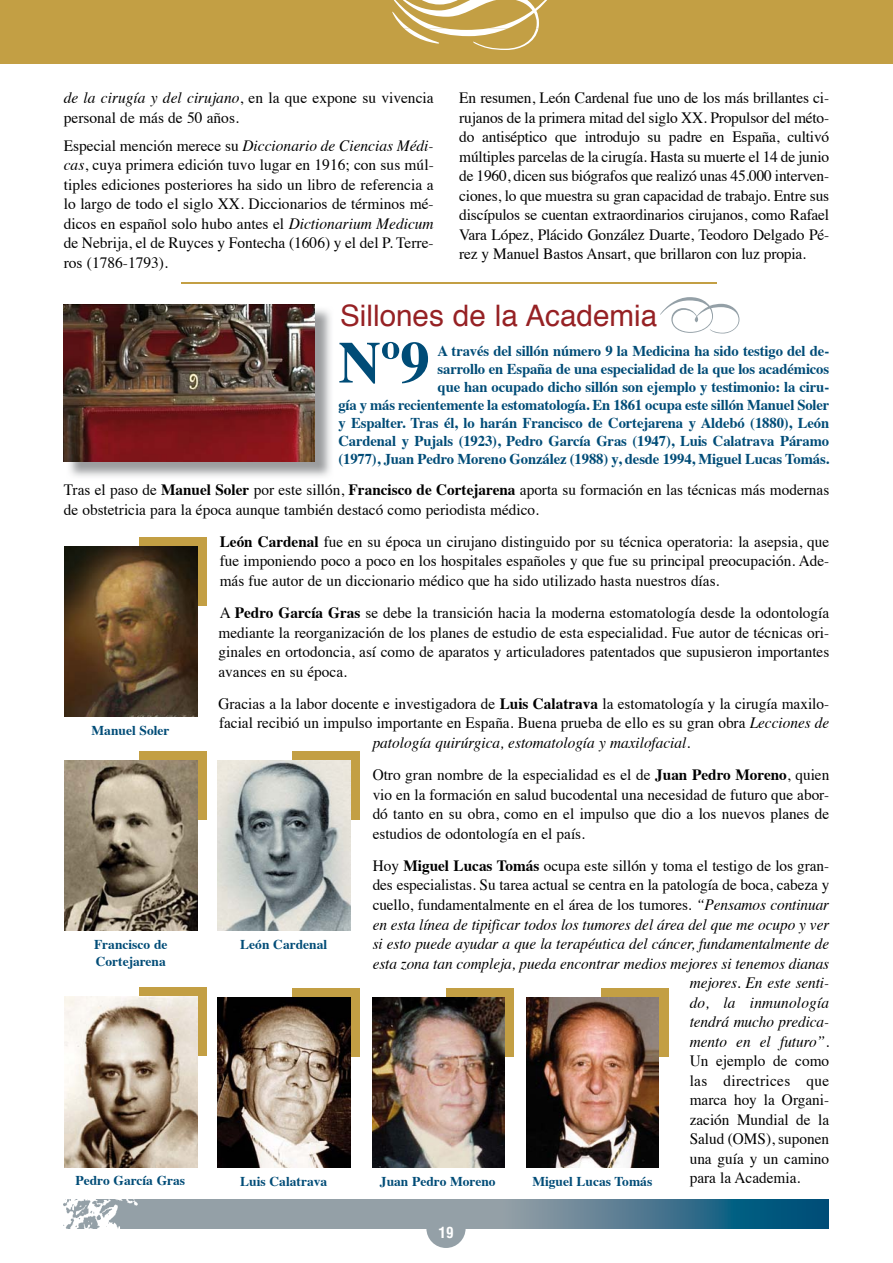
<style>
.page{position:relative;width:893px;height:1263px;background:#fff}
.page>*{position:absolute;margin:0;border:0;box-sizing:border-box;transform-origin:0 0}
.t1{font:700 58.8px "Times";color:#004c77}
.t2{font:29.7px "Helvetica";color:#962124}
.t3{font:15.75px/19.5px "Times";color:#000;text-align:justify}
.t4{font:italic 15.75px "Times";letter-spacing:-.005em;color:#000}
.t5{font:15.75px "Times";letter-spacing:.02em;color:#000}
.t6{font:italic 15.75px "Times";letter-spacing:.015em;color:#000}
.t7{font:700 15px/18px "Times";letter-spacing:-.01em;color:#004c77;text-align:right}
.t8{font:700 condensed 15px "Helvetica";color:#fff}
.t9{font:700 13.5px/16.5px "Times";color:#004c77}
.s1{font-style:italic}
.s2{font-weight:700}
.s3{font-style:normal}
</style>
<div class="page">
<div style="left:63px;top:1199px;width:440px;height:29px;background:#94a0a7"></div>
<svg style="left:503px;top:1199px;width:325px;height:29px"></svg>
<img style="left:63px;top:1199px;width:75px;height:29px">
<div style="left:426px;top:1209px;width:40px;height:39px;background:#94a0a7;border-radius:50%"></div>
<div style="left:0;top:0;width:893px;height:64px;background:#c39f44"></div>
<svg style="left:392px;top:0;width:155px;height:50px"></svg>
<svg style="left:660px;top:297px;width:79px;height:36px"></svg>
<img style="left:66px;top:309px;width:265px;height:168px">
<img style="left:64px;top:304px;width:251px;height:157px">
<div style="left:139px;top:751px;width:68px;height:69px;background:#c39f44"></div>
<img style="left:65px;top:760px;width:132px;height:171px">
<div style="left:139px;top:537px;width:68px;height:69px;background:#c39f44"></div>
<img style="left:65px;top:546px;width:132px;height:171px">
<div style="left:139px;top:988px;width:68px;height:68px;background:#c39f44"></div>
<img style="left:65px;top:997px;width:132px;height:170px">
<div style="left:292px;top:751px;width:68px;height:69px;background:#c39f44"></div>
<img style="left:218px;top:760px;width:132px;height:171px">
<div style="left:446px;top:988px;width:68px;height:68px;background:#c39f44"></div>
<img style="left:372px;top:997px;width:132px;height:170px">
<div style="left:292px;top:988px;width:68px;height:68px;background:#c39f44"></div>
<img style="left:218px;top:997px;width:132px;height:170px">
<div style="left:601px;top:988px;width:67px;height:68px;background:#c39f44"></div>
<img style="left:526px;top:997px;width:133px;height:170px">
<hr style="left:181px;top:282px;width:535px;height:2px;background:#c39f44">
<p class="t3" style="left:64px;top:87px;width:371px"><span class="s1">de la cirugía y del cirujano</span>, en la que expone su vivencia personal de más de 50 años.</p>
<p class="t3" style="left:64px;top:134px;width:371px">Especial mención merece su <span class="s1">Diccionario de Ciencias Médi&shy;cas</span>, cuya primera edición tuvo lugar en 1916; con sus múl&shy;tiples ediciones posteriores ha sido un libro de referencia a lo largo de todo el siglo XX. Diccionarios de términos mé&shy;dicos en español solo hubo antes el <span class="s1">Dictionarium Medicum </span>de Nebrija, el de Ruyces y Fontecha (1606) y el del P. Terre&shy;ros (1786-1793).</p>
<p class="t3" style="left:459px;top:87px;width:372px">En resumen, León Cardenal fue uno de los más brillantes ci&shy;rujanos de la primera mitad del siglo XX. Propulsor del méto&shy;do antiséptico que introdujo su padre en España, cultivó múltiples parcelas de la cirugía. Hasta su muerte el 14 de junio de 1960, dicen sus biógrafos que realizó unas 45.000 interven&shy;ciones, lo que muestra su gran capacidad de trabajo. Entre sus discípulos se cuentan extraordinarios cirujanos, como Rafael Vara López, Plácido González Duarte, Teodoro Delgado Pé&shy;rez y Manuel Bastos Ansart, que brillaron con luz propia.</p>
<h2 class="t2" style="left:340px;top:293px;width:318px">Sillones de la Academia</h2>
<h1 class="t1" style="left:338px;top:306px;width:93px">Nº9</h1>
<p class="t7" style="left:338px;top:340px;width:492px">A través del sillón número 9 la Medicina ha sido testigo del de-<br>sarrollo en España de una especialidad de la que los académicos<br>que han ocupado dicho sillón son ejemplo y testimonio: la ciru-<br>gía y más recientemente la estomatología. En 1861 ocupa este sillón Manuel Soler y Espalter. Tras él, lo harán Francisco de Cortejarena y Aldebó (1880), León Cardenal y Pujals (1923), Pedro García Gras (1947), Luis Calatrava Páramo (1977), Juan Pedro Moreno González (1988) y, desde 1994, Miguel Lucas Tomás.</p>
<p class="t3" style="left:64px;top:479px;width:767px">Tras el paso de <span class="s2">Manuel Soler</span> por este sillón, <span class="s2">Francisco de Cortejarena</span> aporta su formación en las técnicas más modernas de obstetricia para la época aunque también destacó como periodista médico.</p>
<p class="t3" style="left:220px;top:530px;width:611px"><span class="s2">León Cardenal</span> fue en su época un cirujano distinguido por su técnica operatoria: la asepsia, que fue imponiendo poco a poco en los hospitales españoles y que fue su principal preocupación. Ade&shy;más fue autor de un diccionario médico que ha sido utilizado hasta nuestros días.</p>
<p class="t3" style="left:219px;top:602px;width:612px">A <span class="s2">Pedro García Gras</span> se debe la transición hacia la moderna estomatología desde la odontología mediante la reorganización de los planes de estudio de esta especialidad. Fue autor de técnicas ori&shy;ginales en ortodoncia, así como de aparatos y articuladores patentados que supusieron importantes avances en su época.</p>
<p class="t3" style="left:219px;top:692px;width:612px">Gracias a la labor docente e investigadora de <span class="s2">Luis Calatrava</span> la estomatología y la cirugía maxilo-</p>
<p class="t3" style="left:219px;top:712px;width:612px">facial recibió un impulso importante en España. Buena prueba de ello es su gran obra <span class="s1">Lecciones de</span></p>
<p class="t4" style="left:373px;top:729px;width:319px">patología quirúrgica, estomatología y maxilofacial<span class="s3">.</span></p>
<p class="t3" style="left:373px;top:764px;width:458px">Otro gran nombre de la especialidad es el de <span class="s2">Juan Pedro Moreno</span>, quien vio en la formación en salud bucodental una necesidad de futuro que abor&shy;dó tanto en su obra, como en el impulso que dio a los nuevos planes de estudios de odontología en el país.</p>
<p class="t3" style="left:373px;top:854px;width:458px">Hoy <span class="s2">Miguel Lucas Tomás</span> ocupa este sillón y toma el testigo de los gran-</p>
<p class="t3" style="left:373px;top:874px;width:458px">des especialistas. Su tarea actual se centra en la patología de boca, cabeza y</p>
<p class="t3" style="left:373px;top:893px;width:458px">cuello, fundamentalmente en el área de los tumores. <span class="s1">“Pensamos continuar</span></p>
<p class="t4" style="left:373px;top:910px;width:458px">en esta línea de tipificar todos los tumores del área del que me ocupo y ver</p>
<p class="t4" style="left:373px;top:930px;width:458px">si esto puede ayudar a que la terapéutica del cáncer, fundamentalmente de</p>
<p class="t4" style="left:373px;top:949px;width:458px">esta zona tan compleja, pueda encontrar medios mejores si tenemos dianas</p>
<p class="t4" style="left:690px;top:969px;width:141px">mejores. En este senti-</p>
<p class="t6" style="left:690px;top:988px;width:141px">do, la inmunología</p>
<p class="t4" style="left:690px;top:1008px;width:141px">tendrá mucho predica-</p>
<p class="t4" style="left:690px;top:1027px;width:141px">mento en el futuro”<span class="s3">.</span></p>
<p class="t3" style="left:690px;top:1049px;width:141px">Un ejemplo de como</p>
<p class="t5" style="left:690px;top:1065px;width:141px">las directrices que</p>
<p class="t3" style="left:690px;top:1088px;width:141px">marca hoy la Organi-</p>
<p class="t3" style="left:690px;top:1108px;width:141px">zación Mundial de la</p>
<p class="t3" style="left:690px;top:1127px;width:141px">Salud (OMS), suponen</p>
<p class="t3" style="left:690px;top:1147px;width:141px">una guía y un camino</p>
<p class="t3" style="left:690px;top:1166px;width:112px">para la Academia.</p>
<p class="t9" style="left:92px;top:720px;width:79px">Manuel Soler</p>
<p class="t9" style="left:240px;top:935px;width:88px">León Cardenal</p>
<p class="t9" style="left:94px;top:935px;width:75px">Francisco de<br>Cortejarena</p>
<p class="t9" style="left:76px;top:1171px;width:111px">Pedro García Gras</p>
<p class="t9" style="left:240px;top:1171px;width:88px">Luis Calatrava</p>
<p class="t9" style="left:380px;top:1171px;width:117px">Juan Pedro Moreno</p>
<p class="t9" style="left:532px;top:1171px;width:121px">Miguel Lucas Tomás</p>
<p class="t8" style="left:439px;top:1223px;width:16px">19</p>
</div>
